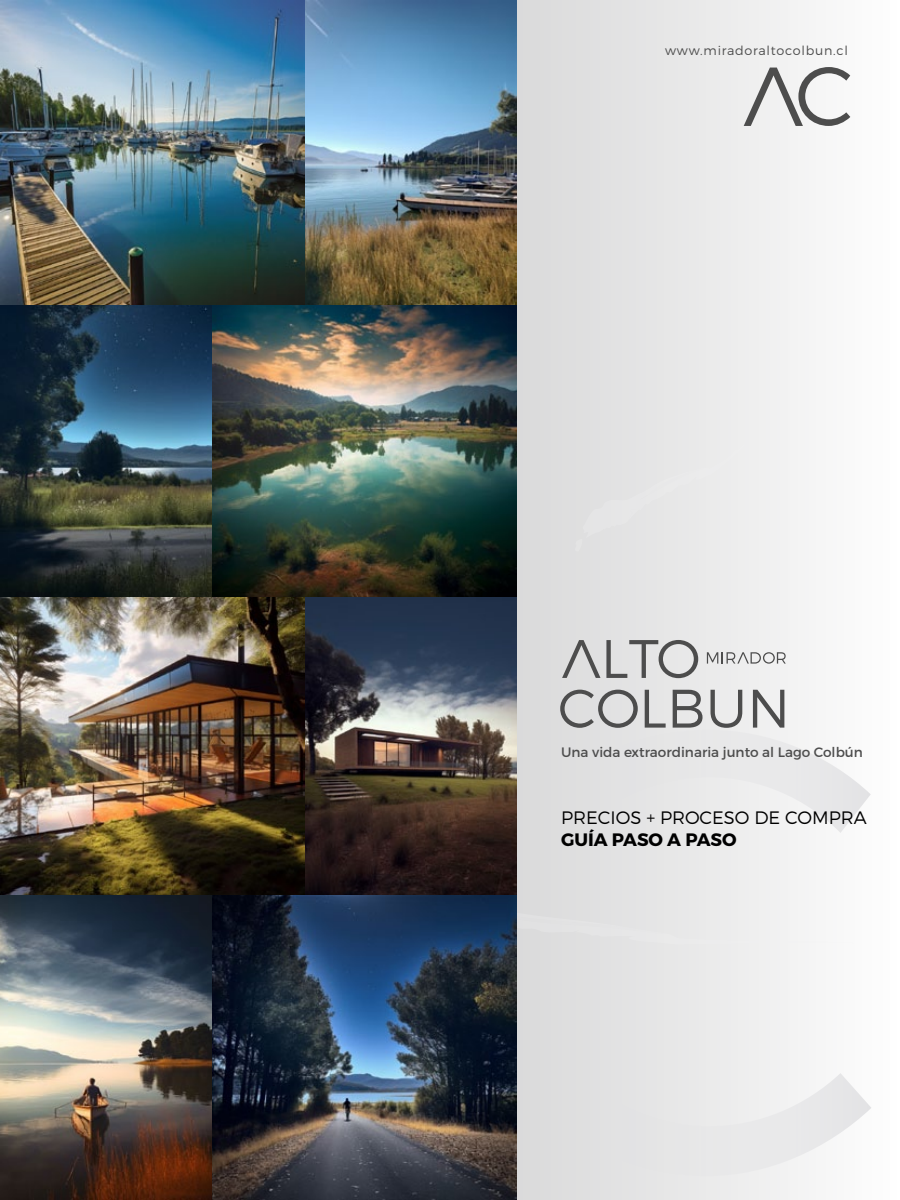
<style>
.page{position:relative;width:900px;height:1200px;background:#fff}
.page>*{position:absolute;margin:0;border:0;box-sizing:border-box;transform-origin:0 0}
.t1{font:300 18px "Montserrat";color:#000}
.t2{font:700 18px "Montserrat";color:#000}
.t3{font:13.65px "Montserrat";color:#4d4d4d}
.t4{font:300 12.6px "Montserrat";letter-spacing:.06em;color:#4d4d4d}
</style>
<div class="page">
<svg style="left:517px;top:0;width:334px;height:1200px"></svg>
<svg style="left:517px;top:730px;width:354px;height:446px"></svg>
<svg style="left:744px;top:67px;width:106px;height:59px"></svg>
<svg style="left:707px;top:652px;width:79px;height:12px"></svg>
<svg style="left:562px;top:640px;width:136px;height:38px;background:#bdbdbd"></svg>
<svg style="left:560px;top:690px;width:78px;height:38px;background:#b7b7b8"></svg>
<svg style="left:645px;top:690px;width:21px;height:38px"></svg>
<svg style="left:673px;top:690px;width:30px;height:38px"></svg>
<svg style="left:711px;top:690px;width:31px;height:38px"></svg>
<svg style="left:753px;top:690px;width:31px;height:38px"></svg>
<svg style="left:517px;top:803px;width:338px;height:141px;fill:#e8e8e9"></svg>
<div style="left:573px;top:429px;width:185px;height:123px;background:#e7e7e7"></div>
<img style="left:0;top:304px;width:213px;height:293px">
<img style="left:213px;top:304px;width:304px;height:293px">
<img style="left:304px;top:0;width:213px;height:304px">
<img style="left:0;top:0;width:304px;height:304px">
<img style="left:304px;top:597px;width:213px;height:299px">
<img style="left:0;top:597px;width:304px;height:299px">
<img style="left:0;top:896px;width:213px;height:304px">
<img style="left:213px;top:896px;width:304px;height:304px">
<p class="t4" style="left:665px;top:43px;width:184px">www.miradoraltocolbun.cl</p>
<p class="t3" style="left:561px;top:743px;width:303px">Una vida extraordinaria junto al Lago Colbún</p>
<h1 class="t1" style="left:561px;top:807px;width:307px">PRECIOS + PROCESO DE COMPRA</h1>
<h1 class="t2" style="left:561px;top:828px;width:177px">GUÍA PASO A PASO</h1>
</div>
